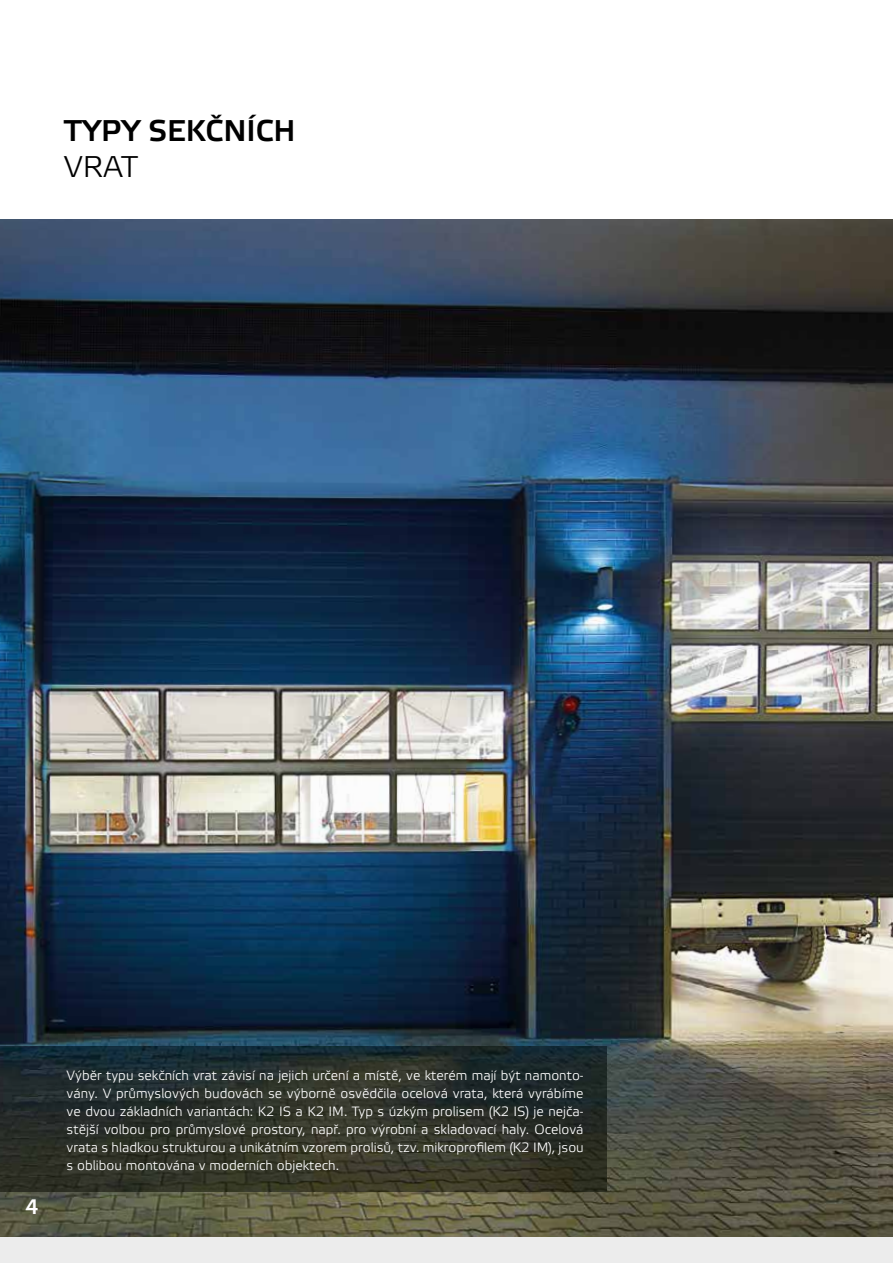
<style>
.page{position:relative;width:893px;height:1263px;background:#fff}
.page>*{position:absolute;margin:0;border:0;box-sizing:border-box;transform-origin:0 0}
.t1{font:700 30px "Elektra Light Pro";color:#000}
.t2{font:30px "Elektra Light Pro";color:#000}
.t3{font:700 21px "Elektra Light Pro";color:#fff}
.t4{font:13.5px/18px "Elektra Light Pro";color:#fff;text-align:justify}
</style>
<div class="page">
<img style="left:0;top:219px;width:893px;height:1018px">
<img style="left:0;top:1047px;width:607px;height:145px">
<div style="left:0;top:1237px;width:893px;height:26px;background:#ececec"></div>
<h1 class="t1" style="left:64px;top:114px;width:233px">TYPY SEKČNÍCH</h1>
<h1 class="t2" style="left:64px;top:150px;width:76px">VRAT</h1>
<h2 class="t3" style="left:26px;top:1196px;width:15px">4</h2>
<p class="t4" style="left:67px;top:1067px;width:519px">Výběr typu sekčních vrat závisí na jejich určení a místě, ve kterém mají být namonto&shy;vány. V průmyslových budovách se výborně osvědčila ocelová vrata, která vyrábíme ve dvou základních variantách: K2 IS a K2 IM. Typ s úzkým prolisem (K2 IS) je nejča&shy;stější volbou pro průmyslové prostory, např. pro výrobní a skladovací haly. Ocelová vrata s hladkou strukturou a unikátním vzorem prolisů, tzv. mikroprofilem (K2 IM), jsou s oblibou montována v moderních objektech.</p>
</div>
